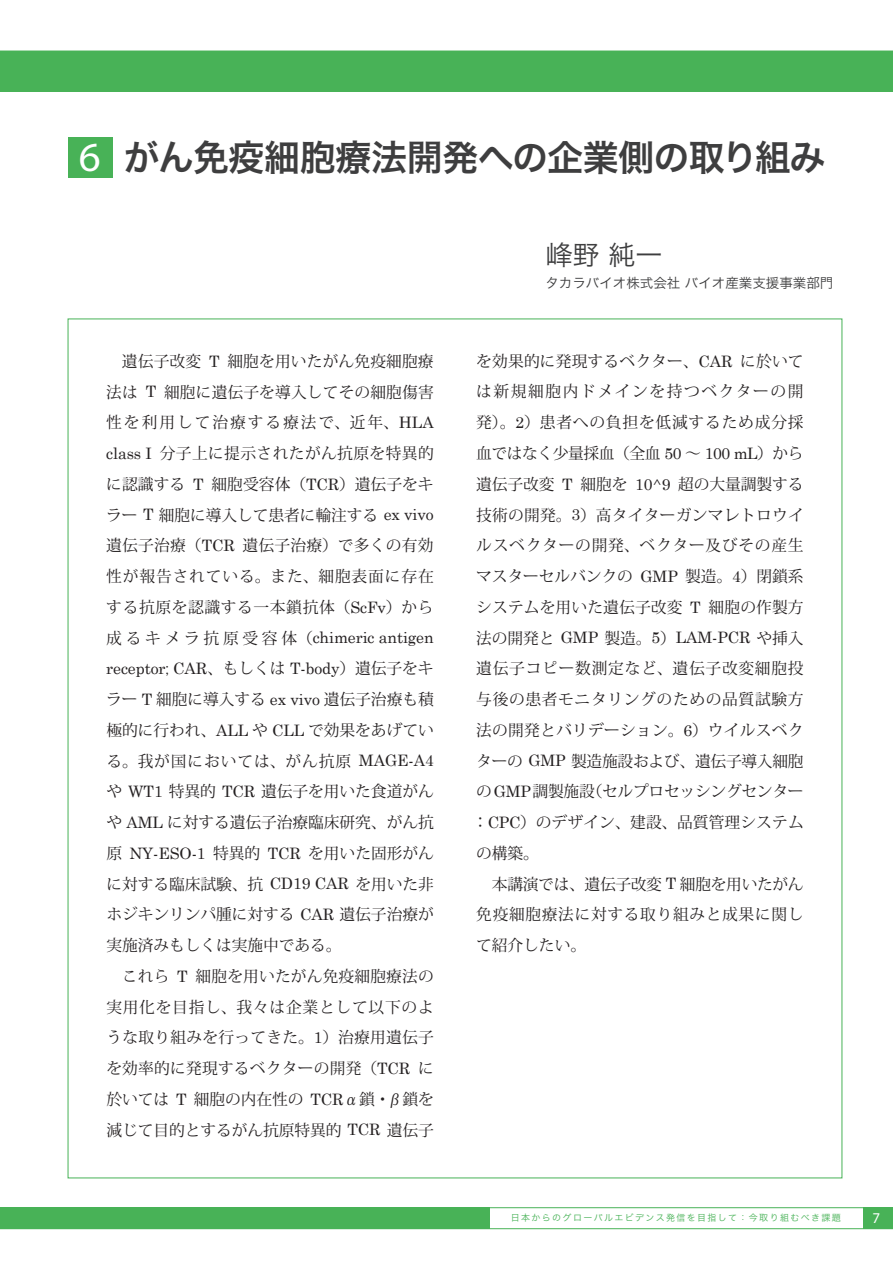
<style>
.page{position:relative;width:893px;height:1263px;background:#fff}
.page>*{position:absolute;margin:0;border:0;box-sizing:border-box;transform-origin:0 0}
.t1{font:36px "Hira Kaku Pro W6";letter-spacing:-.02em;color:#3e3e3f}
.t2{font:27px "Hira Kaku Pro W3";color:#3e3e3f}
.t3{font:15.75px/30.8px "Koz Min Pr 6 N";letter-spacing:-.005em;color:#231f20;text-align:justify}
.t4{font:15.75px/30.8px "Century Schoolbook";letter-spacing:-.005em;color:#231f20}
.t5{font:15px "Myriad";color:#fff}
.t6{font:13.5px "Hira Kaku Pro W3";color:#3e3e3f}
.t7{font:9px "Hira Kaku Pro W3";letter-spacing:.15em;color:#48b257}
.s1{font-family:"Myriad Pro";font-size:41.4px;color:#fff}
.s2{font-family:"Century Schoolbook"}
.s3{font-family:"Koz Min Pr 6 N"}
</style>
<div class="page">
<div style="left:68px;top:137px;width:45px;height:41px;background:#48b257"></div>
<div style="left:0;top:51px;width:893px;height:40px;background:#48b257"></div>
<hr style="left:0;top:91px;width:893px;height:1px;background:#48b257">
<div style="left:0;top:1208px;width:489px;height:21px;background:#48b257"></div>
<hr style="left:0;top:1207px;width:893px;height:1px;background:#48b257">
<div style="left:863px;top:1208px;width:30px;height:21px;background:#48b257"></div>
<hr style="left:0;top:1228px;width:893px;height:1px;background:#48b257">
<h1 class="t1" style="left:79px;top:125px;width:748px"><span class="s1">6</span> がん免疫細胞療法開発への企業側の取り組み</h1>
<h2 class="t2" style="left:545px;top:230px;width:118px">峰野 純一</h2>
<p class="t3" style="left:106px;top:346px;width:329px">　遺伝子改変 <span class="s2">T</span> 細胞を用いたがん免疫細胞療法は <span class="s2">T</span> 細胞に遺伝子を導入してその細胞傷害性を利用して治療する療法で、近年、<span class="s2">HLA class I</span> 分子上に提示されたがん抗原を特異的に認識する <span class="s2">T</span> 細胞受容体（<span class="s2">TCR</span>）遺伝子をキラー <span class="s2">T</span> 細胞に導入して患者に輸注する <span class="s2">ex vivo</span>遺伝子治療（<span class="s2">TCR</span> 遺伝子治療）で多くの有効性が報告されている。また、細胞表面に存在する抗原を認識する一本鎖抗体（<span class="s2">ScFv</span>）から</p>
<p class="t4" style="left:106px;top:622px;width:329px"><span class="s3">成るキメラ抗原受容体（</span>chimeric antigen receptor<span class="s3">;</span> CAR<span class="s3">、もしくは</span> T-body<span class="s3">）遺伝子をキ</span></p>
<p class="t3" style="left:106px;top:684px;width:329px;text-align:left">ラー <span class="s2">T</span> 細胞に導入する <span class="s2">ex vivo</span> 遺伝子治療も積極的に行われ、<span class="s2">ALL</span> や <span class="s2">CLL</span> で効果をあげている。我が国においては、がん抗原 <span class="s2">MAGE-A4</span>や <span class="s2">WT1</span> 特異的 <span class="s2">TCR</span> 遺伝子を用いた食道がんや <span class="s2">AML</span> に対する遺伝子治療臨床研究、がん抗原 <span class="s2">NY-ESO-1</span> 特異的 <span class="s2">TCR</span> を用いた固形がんに対する臨床試験、抗 <span class="s2">CD19 CAR</span> を用いた非ホジキンリンパ腫に対する <span class="s2">CAR</span> 遺伝子治療が実施済みもしくは実施中である。<br>　これら <span class="s2">T</span> 細胞を用いたがん免疫細胞療法の実用化を目指し、我々は企業として以下のような取り組みを行ってきた。<span class="s2">1</span>）治療用遺伝子を効率的に発現するベクターの開発（<span class="s2">TCR</span> に於いては <span class="s2">T</span> 細胞の内在性の <span class="s2">TCR</span>α鎖・β鎖を減じて目的とするがん抗原特異的 <span class="s2">TCR</span> 遺伝子</p>
<p class="t6" style="left:545px;top:271px;width:289px">タカラバイオ株式会社 バイオ産業支援事業部門</p>
<p class="t3" style="left:472px;top:346px;width:333px">を効果的に発現するベクター、<span class="s2">CAR</span> に於いては新規細胞内ドメインを持つベクターの開発）。<span class="s2">2</span>）患者への負担を低減するため成分採血ではなく少量採血（全血 <span class="s2">50</span> ～ <span class="s2">100 mL</span>）から遺伝子改変 <span class="s2">T</span> 細胞を <span class="s2">10^9</span> 超の大量調製する技術の開発。<span class="s2">3</span>）高タイターガンマレトロウイルスベクターの開発、ベクター及びその産生マスターセルバンクの <span class="s2">GMP</span> 製造。<span class="s2">4</span>）閉鎖系システムを用いた遺伝子改変 <span class="s2">T</span> 細胞の作製方法の開発と <span class="s2">GMP</span> 製造。<span class="s2">5</span>）<span class="s2">LAM-PCR</span> や挿入遺伝子コピー数測定など、遺伝子改変細胞投与後の患者モニタリングのための品質試験方法の開発とバリデーション。<span class="s2">6</span>）ウイルスベクターの <span class="s2">GMP</span> 製造施設および、遺伝子導入細胞の<span class="s2">GMP</span>調製施設（セルプロセッシングセンター：<span class="s2">CPC</span>）のデザイン、建設、品質管理システムの構築。</p>
<p class="t3" style="left:476px;top:869px;width:329px;text-indent:16px">本講演では、遺伝子改変 <span class="s2">T</span> 細胞を用いたがん免疫細胞療法に対する取り組みと成果に関して紹介したい。</p>
<p class="t7" style="left:511px;top:1209px;width:331px">日本からのグローバルエビデンス発信を目指して：今取り組むべき課題</p>
<p class="t5" style="left:872px;top:1211px;width:9px">7</p>
</div>
